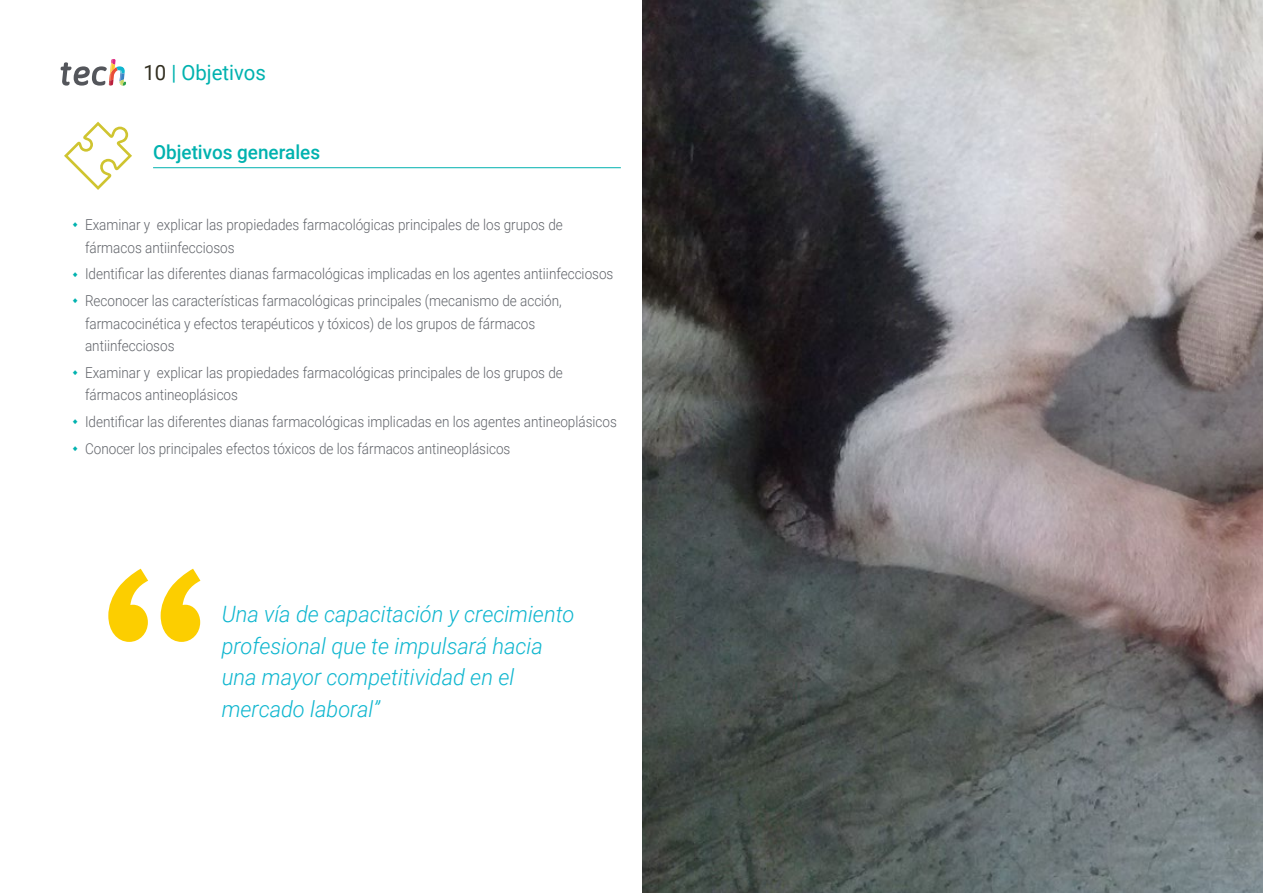
<style>
.page{position:relative;width:1263px;height:893px;background:#fff}
.page>*{position:absolute;margin:0;border:0;box-sizing:border-box;transform-origin:0 0}
.t1{font:italic 300 22.5px/31.5px "Roboto";color:#0fb6cf}
.t2{font:21px "Roboto";color:#00b2af}
.t3{font:500 19.5px "Roboto";color:#00b2af}
.t4{font:300 15px/22.5px "Roboto";color:#61646a;scale:.9 1}
.s1{color:#312e20}
</style>
<div class="page">
<hr style="left:153px;top:167px;width:468px;height:1px;background:#00b2af">
<svg style="left:64px;top:122px;width:68px;height:68px"></svg>
<svg style="left:61px;top:59px;width:65px;height:27px"></svg>
<svg style="left:108px;top:569px;width:92px;height:73px"></svg>
<img style="left:642px;top:0;width:621px;height:893px">
<h2 class="t2" style="left:144px;top:57px;width:124px"><span class="s1">10</span> | Objetivos</h2>
<h3 class="t3" style="left:153px;top:138px;width:169px">Objetivos generales</h3>
<p class="t4" style="left:85px;top:213px;width:532px">Examinar y explicar las propiedades farmacológicas principales de los grupos de fármacos antiinfecciosos</p>
<p class="t4" style="left:85px;top:260px;width:589px;line-height:26.7px">Identificar las diferentes dianas farmacológicas implicadas en los agentes antiinfecciosos<br>Reconocer las características farmacológicas principales (mecanismo de acción,</p>
<p class="t4" style="left:85px;top:311px;width:502px">farmacocinética y efectos terapéuticos y tóxicos) de los grupos de fármacos antiinfecciosos</p>
<p class="t4" style="left:85px;top:361px;width:532px">Examinar y explicar las propiedades farmacológicas principales de los grupos de fármacos antineoplásicos</p>
<p class="t4" style="left:85px;top:408px;width:592px;line-height:26.7px">Identificar las diferentes dianas farmacológicas implicadas en los agentes antineoplásicos<br>Conocer los principales efectos tóxicos de los fármacos antineoplásicos</p>
<h1 class="t1" style="left:222px;top:598px;width:354px">Una vía de capacitación y crecimiento profesional que te impulsará hacia una mayor competitividad en el mercado laboral”</h1>
</div>
